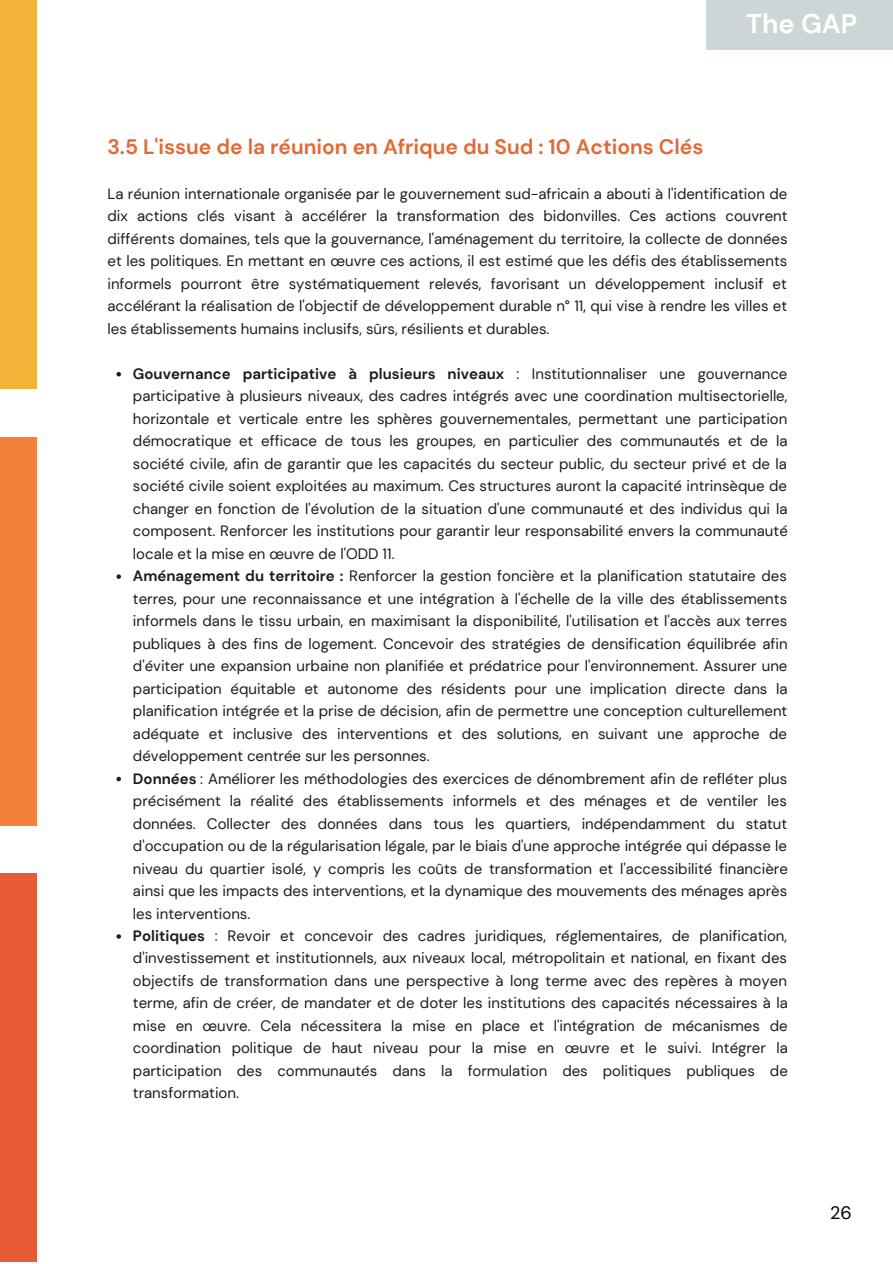
<style>
.page{position:relative;width:893px;height:1264px;background:#fff}
.page>*{position:absolute;margin:0;border:0;box-sizing:border-box;transform-origin:0 0}
.t1{font:700 27px "DM Sans";color:#fff}
.t2{font:700 21px "DM Sans";color:#e16a37}
.t3{font:18px "DM Sans";color:#000}
.t4{font:15px/22.5px "DM Sans";color:#1e1b1c;text-align:justify}
.s1{font-weight:700}
</style>
<div class="page">
<svg style="left:116px;top:372px;width:5px;height:4px"></svg>
<svg style="left:116px;top:574px;width:5px;height:5px"></svg>
<svg style="left:116px;top:776px;width:5px;height:5px"></svg>
<svg style="left:116px;top:934px;width:5px;height:4px"></svg>
<div style="left:0;top:873px;width:37px;height:389px;background:#e75c34"></div>
<div style="left:0;top:437px;width:37px;height:388px;background:#f4813b"></div>
<div style="left:0;top:0;width:37px;height:389px;background:#f1b439"></div>
<div style="left:705px;top:0;width:187px;height:50px;background:#cdd6d7"></div>
<p class="t1" style="left:746px;top:7px;width:113px">The GAP</p>
<p class="t2" style="left:107px;top:133px;width:597px">3.5 L'issue de la réunion en Afrique du Sud : 10 Actions Clés</p>
<p class="t4" style="left:107px;top:182px;width:681px">La réunion internationale organisée par le gouvernement sud-africain a abouti à l'identification de dix actions clés visant à accélérer la transformation des bidonvilles. Ces actions couvrent différents domaines, tels que la gouvernance, l'aménagement du territoire, la collecte de données et les politiques. En mettant en œuvre ces actions, il est estimé que les défis des établissements informels pourront être systématiquement relevés, favorisant un développement inclusif et accélérant la réalisation de l'objectif de développement durable n° 11, qui vise à rendre les villes et les établissements humains inclusifs, sûrs, résilients et durables.</p>
<p class="t4" style="left:133px;top:362px;width:656px"><span class="s1">Gouvernance participative à plusieurs niveaux</span> : Institutionnaliser une gouvernance participative à plusieurs niveaux, des cadres intégrés avec une coordination multisectorielle, horizontale et verticale entre les sphères gouvernementales, permettant une participation démocratique et efficace de tous les groupes, en particulier des communautés et de la société civile, afin de garantir que les capacités du secteur public, du secteur privé et de la société civile soient exploitées au maximum. Ces structures auront la capacité intrinsèque de changer en fonction de l'évolution de la situation d'une communauté et des individus qui la composent. Renforcer les institutions pour garantir leur responsabilité envers la communauté locale et la mise en œuvre de l'ODD 11.</p>
<p class="t4" style="left:133px;top:564px;width:656px"><span class="s1">Aménagement du territoire :</span> Renforcer la gestion foncière et la planification statutaire des terres, pour une reconnaissance et une intégration à l'échelle de la ville des établissements informels dans le tissu urbain, en maximisant la disponibilité, l'utilisation et l'accès aux terres publiques à des fins de logement. Concevoir des stratégies de densification équilibrée afin d'éviter une expansion urbaine non planifiée et prédatrice pour l'environnement. Assurer une participation équitable et autonome des résidents pour une implication directe dans la planification intégrée et la prise de décision, afin de permettre une conception culturellement adéquate et inclusive des interventions et des solutions, en suivant une approche de développement centrée sur les personnes.</p>
<p class="t4" style="left:133px;top:767px;width:656px"><span class="s1">Données</span> : Améliorer les méthodologies des exercices de dénombrement afin de refléter plus précisément la réalité des établissements informels et des ménages et de ventiler les données. Collecter des données dans tous les quartiers, indépendamment du statut d'occupation ou de la régularisation légale, par le biais d'une approche intégrée qui dépasse le niveau du quartier isolé, y compris les coûts de transformation et l'accessibilité financière ainsi que les impacts des interventions, et la dynamique des mouvements des ménages après les interventions.</p>
<p class="t4" style="left:133px;top:924px;width:656px"><span class="s1">Politiques</span> : Revoir et concevoir des cadres juridiques, réglementaires, de planification, d'investissement et institutionnels, aux niveaux local, métropolitain et national, en fixant des objectifs de transformation dans une perspective à long terme avec des repères à moyen terme, afin de créer, de mandater et de doter les institutions des capacités nécessaires à la mise en œuvre. Cela nécessitera la mise en place et l'intégration de mécanismes de coordination politique de haut niveau pour la mise en œuvre et le suivi. Intégrer la participation des communautés dans la formulation des politiques publiques de transformation.</p>
<p class="t3" style="left:830px;top:1200px;width:23px">26</p>
</div>
